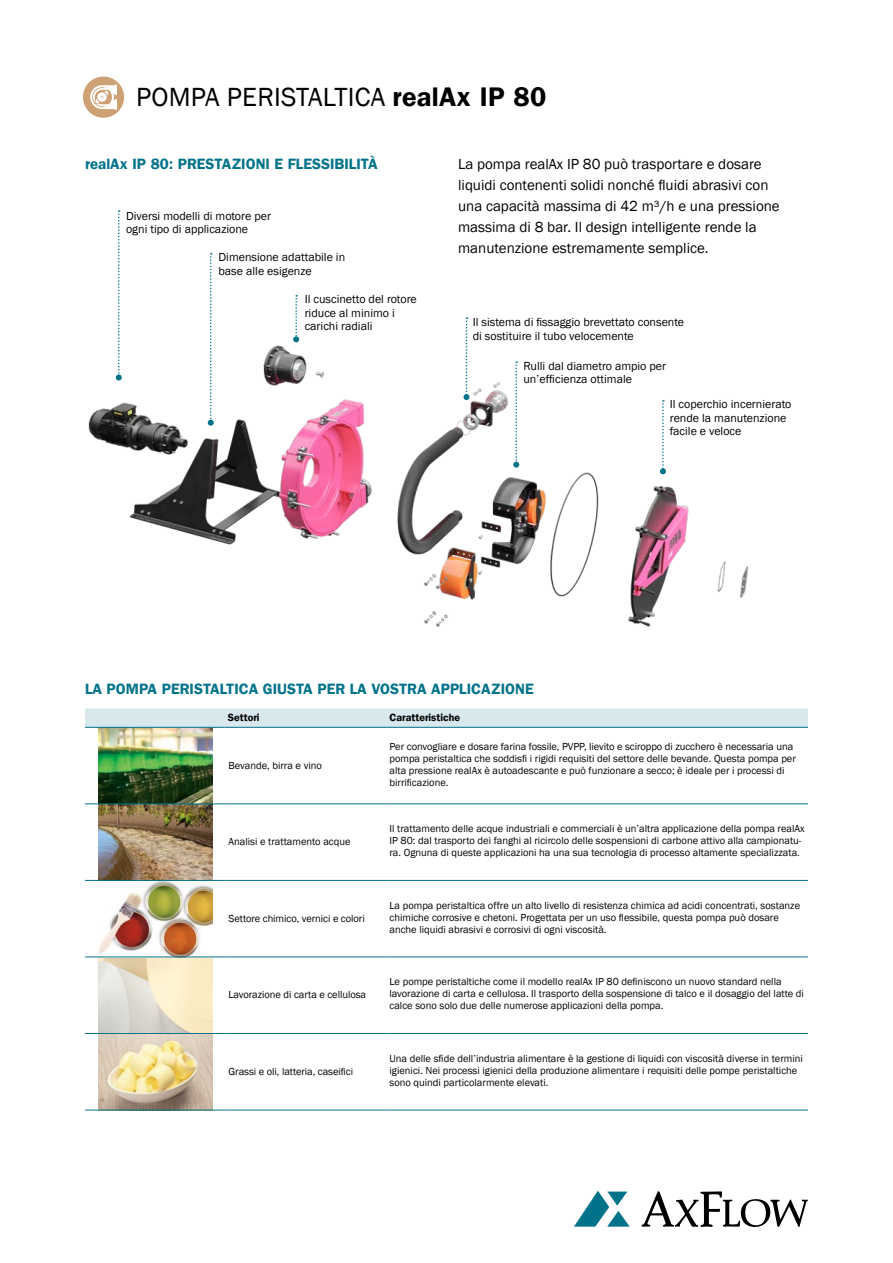
<style>
.page{position:relative;width:893px;height:1263px;background:#fff}
.page>*{position:absolute;margin:0;border:0;box-sizing:border-box;transform-origin:0 0}
.t1{font:27px "Franklin Gothic";letter-spacing:.01em;color:#000}
.t2{font:15px/21px "Franklin Gothic";color:#000}
.t3{font:15px "Franklin Gothic LT Com Dm";color:#00738a}
.t4{font:12px/13.5px "Franklin Gothic";color:#000}
.t5{font:10.5px/12px "Franklin Gothic";color:#000}
.t6{font:10.5px "Franklin Gothic LT Com Dm";color:#000}
.s1{font-family:"Franklin Gothic LT Com Dm"}
</style>
<div class="page">
<img style="left:85px;top:338px;width:723px;height:371px">
<div style="left:83px;top:77px;width:41px;height:41px;background:#cda174;border-radius:21px"></div>
<svg style="left:90px;top:84px;width:27px;height:26px"></svg>
<svg style="left:574px;top:1191px;width:55px;height:35px"></svg>
<svg style="left:641px;top:1191px;width:167px;height:36px"></svg>
<svg style="left:116px;top:210px;width:6px;height:170px"></svg>
<svg style="left:208px;top:253px;width:6px;height:173px"></svg>
<svg style="left:293px;top:295px;width:6px;height:47px"></svg>
<svg style="left:463px;top:317px;width:6px;height:83px"></svg>
<svg style="left:513px;top:361px;width:6px;height:107px"></svg>
<svg style="left:660px;top:400px;width:6px;height:74px"></svg>
<img style="left:99px;top:728px;width:113px;height:382px">
<div style="left:85px;top:709px;width:723px;height:18px;background:#d8e8ed"></div>
<hr style="left:85px;top:727px;width:141px;height:1px;background:#00738a">
<hr style="left:226px;top:727px;width:161px;height:1px;background:#00738a">
<hr style="left:387px;top:727px;width:421px;height:1px;background:#00738a">
<hr style="left:85px;top:803px;width:141px;height:1px;background:#00738a">
<hr style="left:226px;top:803px;width:161px;height:1px;background:#00738a">
<hr style="left:387px;top:803px;width:421px;height:1px;background:#00738a">
<hr style="left:85px;top:880px;width:141px;height:1px;background:#00738a">
<hr style="left:226px;top:880px;width:161px;height:1px;background:#00738a">
<hr style="left:387px;top:880px;width:421px;height:1px;background:#00738a">
<hr style="left:85px;top:956px;width:141px;height:1px;background:#00738a">
<hr style="left:226px;top:956px;width:161px;height:1px;background:#00738a">
<hr style="left:387px;top:956px;width:421px;height:1px;background:#00738a">
<hr style="left:85px;top:1033px;width:141px;height:1px;background:#00738a">
<hr style="left:226px;top:1033px;width:161px;height:1px;background:#00738a">
<hr style="left:387px;top:1033px;width:421px;height:1px;background:#00738a">
<hr style="left:85px;top:1110px;width:141px;height:1px;background:#00738a">
<hr style="left:226px;top:1110px;width:161px;height:1px;background:#00738a">
<hr style="left:387px;top:1110px;width:421px;height:1px;background:#00738a">
<h1 class="t1" style="left:136px;top:80px;width:412px">Pompa peristalti ca <span class="s1">REALAX IP 80</span></h1>
<h2 class="t3" style="left:85px;top:155px;width:112px">REALAX IP 80: PRESTA</h2>
<h2 class="t3" style="left:231px;top:155px;width:148px">ZIONI E FLESSIBILITÀ</h2>
<h2 class="t2" style="left:458px;top:154px;width:323px">La pompa realAx IP 80 può trasportare e dosare liquidi contenenti solidi nonché fluidi abrasivi con una capacità massima di 42 m³/h e una pressione massima di 8 bar. Il design intelligente rende la manutenzione estremamente semplice.</h2>
<p class="t4" style="left:126px;top:209px;width:147px">Diversi modelli di motore per ogni tipo di applicazione</p>
<p class="t4" style="left:218px;top:251px;width:128px">Dimensione adattabile in base alle esigenze</p>
<p class="t4" style="left:305px;top:293px;width:114px">Il cuscinetto del rotore riduce al minimo i carichi radiali</p>
<p class="t4" style="left:473px;top:316px;width:213px">Il sistema di fissaggio brevettato consente di sostituire il tubo velocemente</p>
<p class="t4" style="left:523px;top:359px;width:144px">Rulli dal diametro ampio per un’efficienza ottimale</p>
<p class="t4" style="left:670px;top:398px;width:123px">Il coperchio incernierato rende la manutenzione facile e veloce</p>
<h2 class="t3" style="left:85px;top:680px;width:212px">LA POMPA PERISTALTICA GIUSTA</h2>
<h2 class="t3" style="left:317px;top:680px;width:83px">PER LA VOSTRA</h2>
<h2 class="t3" style="left:431px;top:680px;width:103px">APPLICAZIONE</h2>
<p class="t6" style="left:228px;top:711px;width:33px">SETTORI</p>
<p class="t6" style="left:389px;top:711px;width:72px">CARATTERISTICHE</p>
<p class="t5" style="left:229px;top:759px;width:95px">Bevande, birra e vino</p>
<p class="t5" style="left:229px;top:836px;width:123px">Analisi e trattamento acque</p>
<p class="t5" style="left:229px;top:912px;width:138px">Settore chimico, vernici e colori</p>
<p class="t5" style="left:229px;top:989px;width:139px">Lavorazione di carta e cellulosa</p>
<p class="t5" style="left:229px;top:1065px;width:126px">Grassi e oli, latteria, caseifici</p>
<p class="t5" style="left:389px;top:740px;width:408px">Per convogliare e dosare farina fossile, PVPP, lievito e sciroppo di zucchero è necessaria una pompa peristaltica che soddisfi i rigidi requisiti del settore delle bevande. Questa pompa per alta pressione realAx è autoadescante e può funzionare a secco; è ideale per i processi di birrificazione.</p>
<p class="t5" style="left:389px;top:823px;width:417px">Il trattamento delle acque industriali e commerciali è un’altra applicazione della pompa realAx<br>IP 80: dal trasporto dei fanghi al ricircolo delle sospensioni di carbone attivo alla campionatu&shy;ra. Ognuna di queste applicazioni ha una sua tecnologia di processo altamente specializzata.</p>
<p class="t5" style="left:389px;top:899px;width:412px">La pompa peristaltica offre un alto livello di resistenza chimica ad acidi concentrati, sostanze chimiche corrosive e chetoni. Progettata per un uso flessibile, questa pompa può dosare anche liquidi abrasivi e corrosivi di ogni viscosità.</p>
<p class="t5" style="left:389px;top:976px;width:416px">Le pompe peristaltiche come il modello realAx IP 80 definiscono un nuovo standard nella lavorazione di carta e cellulosa. Il trasporto della sospensione di talco e il dosaggio del latte di calce sono solo due delle numerose applicazioni della pompa.</p>
<p class="t5" style="left:389px;top:1053px;width:415px">Una delle sfide dell’industria alimentare è la gestione di liquidi con viscosità diverse in termini igienici. Nei processi igienici della produzione alimentare i requisiti delle pompe peristaltiche sono quindi particolarmente elevati.</p>
</div>
